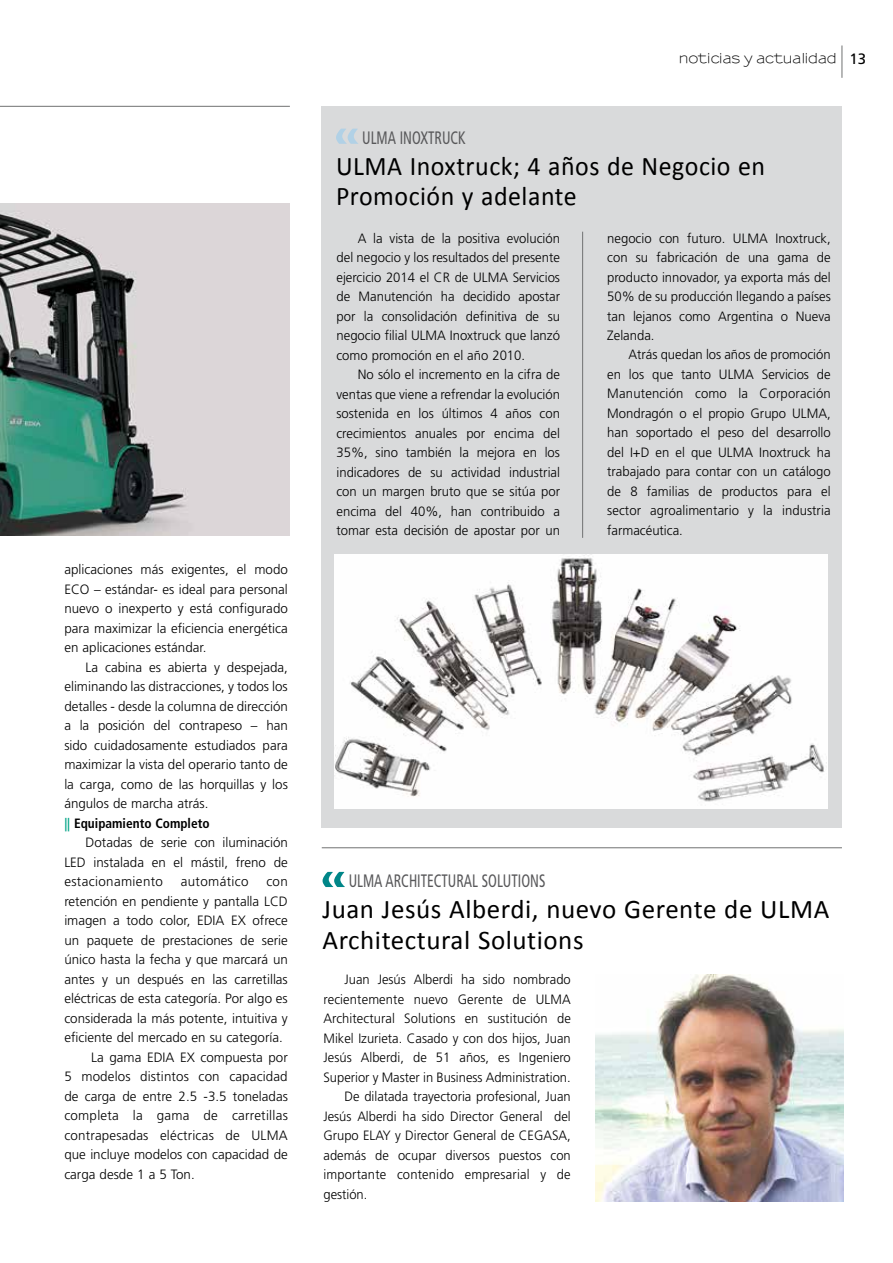
<style>
.page{position:relative;width:893px;height:1263px;background:#fff}
.page>*{position:absolute;margin:0;border:0;box-sizing:border-box;transform-origin:0 0}
.t1{font:27px/30.8px "Calibri";letter-spacing:.02em;color:#000}
.t2{font:27px/30.8px "Calibri";letter-spacing:.02em;color:#000;scale:.96 1}
.t3{font:condensed 18px "Frutiger LT Std";color:#58585a;scale:.8 1}
.t4{font:300 13.5px/19.5px "Frutiger LT Std";color:#000;text-align:justify}
.t5{font:300 13.5px "Frutiger LT Std";color:#000;scale:.96 1}
.t6{font:300 13.5px "Frutiger LT Std";letter-spacing:.02em;color:#000}
.t7{font:600 13.5px "Sansumi";color:#000}
.t8{font:300 13.5px "Frutiger LT Std";letter-spacing:.03em;color:#000}
.s1{font-weight:700;font-stretch:condensed;color:#00a486}
.s2{font-weight:700;font-stretch:condensed}
.s3{font-family:"Frutiger LT Std";font-weight:400;font-size:15px}
</style>
<div class="page">
<hr style="left:842px;top:45px;width:1px;height:33px;background:#707172">
<hr style="left:0;top:106px;width:290px;height:1px;background:#707172">
<img style="left:0;top:204px;width:290px;height:331px">
<div style="left:321px;top:106px;width:521px;height:722px;background:#d9dadb"></div>
<hr style="left:582px;top:232px;width:1px;height:306px;background:#707172">
<svg style="left:336px;top:129px;width:22px;height:15px"></svg>
<svg style="left:323px;top:872px;width:22px;height:15px"></svg>
<img style="left:595px;top:974px;width:249px;height:227px">
<hr style="left:322px;top:847px;width:520px;height:1px;background:#707172">
<img style="left:334px;top:555px;width:493px;height:253px">
<p class="t4" style="left:64px;top:560px;width:225px">aplicaciones más exigentes, el modo ECO – estándar- es ideal para personal nuevo o inexperto y está configurado para maximizar la eficiencia energética en aplicaciones estándar.</p>
<p class="t4" style="left:64px;top:658px;width:225px;text-align:left;text-indent:21px">La cabina es abierta y despejada, eliminando las distracciones, y todos los detalles - desde la columna de dirección a la posición del contrapeso – han sido cuidadosamente estudiados para maximizar la vista del operario tanto de la carga, como de las horquillas y los ángulos de marcha atrás.<br><span class="s1">||</span> <span class="s2">Equipamiento Completo</span></p>
<p class="t4" style="left:64px;top:833px;width:225px;text-indent:21px">Dotadas de serie con iluminación LED instalada en el mástil, freno de estacionamiento</p>
<p class="t8" style="left:181px;top:874px;width:69px">automático</p>
<p class="t4" style="left:266px;top:872px;width:23px">con</p>
<p class="t4" style="left:64px;top:892px;width:225px">retención en pendiente y pantalla LCD</p>
<p class="t4" style="left:64px;top:911px;width:225px">imagen a todo color, EDIA EX ofrece</p>
<p class="t4" style="left:64px;top:931px;width:225px">un paquete de prestaciones de serie</p>
<p class="t4" style="left:64px;top:950px;width:225px">único hasta la fecha y que marcará un</p>
<p class="t4" style="left:64px;top:970px;width:225px">antes y un después en las carretillas</p>
<p class="t4" style="left:64px;top:989px;width:225px">eléctricas de esta categoría. Por algo es</p>
<p class="t4" style="left:64px;top:1009px;width:225px">considerada la más potente, intuitiva y</p>
<p class="t4" style="left:64px;top:1028px;width:220px">eficiente del mercado en su categoría.</p>
<p class="t4" style="left:91px;top:1047px;width:198px">La gama EDIA EX compuesta por</p>
<p class="t4" style="left:64px;top:1067px;width:225px">5 modelos distintos con capacidad</p>
<p class="t4" style="left:64px;top:1086px;width:225px">de carga de entre 2.5 -3.5 toneladas</p>
<p class="t6" style="left:64px;top:1108px;width:225px">completa la gama de carretillas</p>
<p class="t4" style="left:64px;top:1125px;width:225px">contrapesadas eléctricas de ULMA</p>
<p class="t4" style="left:64px;top:1145px;width:225px">que incluye modelos con capacidad de</p>
<p class="t4" style="left:64px;top:1164px;width:132px">carga desde 1 a 5 Ton.</p>
<p class="t7" style="left:679px;top:51px;width:189px">noticias y actualidad <span class="s3">13</span></p>
<h2 class="t3" style="left:362px;top:127px;width:131px">ULMA INOXTRUCK</h2>
<h1 class="t2" style="left:336px;top:149px;width:448px">ULMA Inoxtruck; 4 años de Negocio en<br>Promoción y adelante</h1>
<p class="t4" style="left:336px;top:228px;width:225px;text-indent:21px">A la vista de la positiva evolución del negocio y los resultados del presente ejercicio 2014 el CR de ULMA Servicios de Manutención ha decidido apostar por la consolidación definitiva de su negocio filial ULMA Inoxtruck que lanzó como promoción en el año 2010.</p>
<p class="t4" style="left:336px;top:365px;width:225px;text-indent:21px">No sólo el incremento en la cifra de ventas que viene a refrendar la evolución sostenida en los últimos 4 años con crecimientos anuales por encima del 35%, sino también la mejora en los indicadores de su actividad industrial con un margen bruto que se sitúa por encima del 40%, han contribuido a tomar esta decisión de apostar por un</p>
<p class="t4" style="left:607px;top:228px;width:225px">negocio con futuro. ULMA Inoxtruck, con su fabricación de una gama de producto innovador, ya exporta más del 50% de su producción llegando a países tan lejanos como Argentina o Nueva Zelanda.</p>
<p class="t4" style="left:607px;top:345px;width:225px;text-indent:21px">Atrás quedan los años de promoción en los que tanto ULMA Servicios de Manutención como la Corporación Mondragón o el propio Grupo ULMA, han soportado el peso del desarrollo del I+D en el que ULMA Inoxtruck ha trabajado para contar con un catálogo de 8 familias de productos para el sector agroalimentario y la industria farmacéutica.</p>
<h2 class="t3" style="left:349px;top:870px;width:247px">ULMA ARCHITECTURAL SOLUTIONS</h2>
<h1 class="t1" style="left:323px;top:892px;width:508px">Juan Jesús Alberdi, nuevo Gerente de ULMA<br>Architectural Solutions</h1>
<p class="t5" style="left:344px;top:972px;width:237px">Juan Jesús Alberdi ha sido nombrado</p>
<p class="t5" style="left:323px;top:991px;width:259px">recientemente nuevo Gerente de ULMA</p>
<p class="t5" style="left:323px;top:1011px;width:259px">Architectural Solutions en sustitución de</p>
<p class="t5" style="left:323px;top:1030px;width:259px">Mikel Izurieta. Casado y con dos hijos, Juan</p>
<p class="t5" style="left:323px;top:1050px;width:259px">Jesús Alberdi, de 51 años, es Ingeniero</p>
<p class="t5" style="left:323px;top:1069px;width:259px">Superior y Master in Business Administration.</p>
<p class="t5" style="left:344px;top:1089px;width:237px">De dilatada trayectoria profesional, Juan</p>
<p class="t5" style="left:323px;top:1108px;width:259px">Jesús Alberdi ha sido Director General del</p>
<p class="t5" style="left:323px;top:1128px;width:259px">Grupo ELAY y Director General de CEGASA,</p>
<p class="t5" style="left:323px;top:1147px;width:259px">además de ocupar diversos puestos con</p>
<p class="t5" style="left:323px;top:1167px;width:259px">importante contenido empresarial y de</p>
<p class="t5" style="left:323px;top:1186px;width:47px">gestión.</p>
</div>
